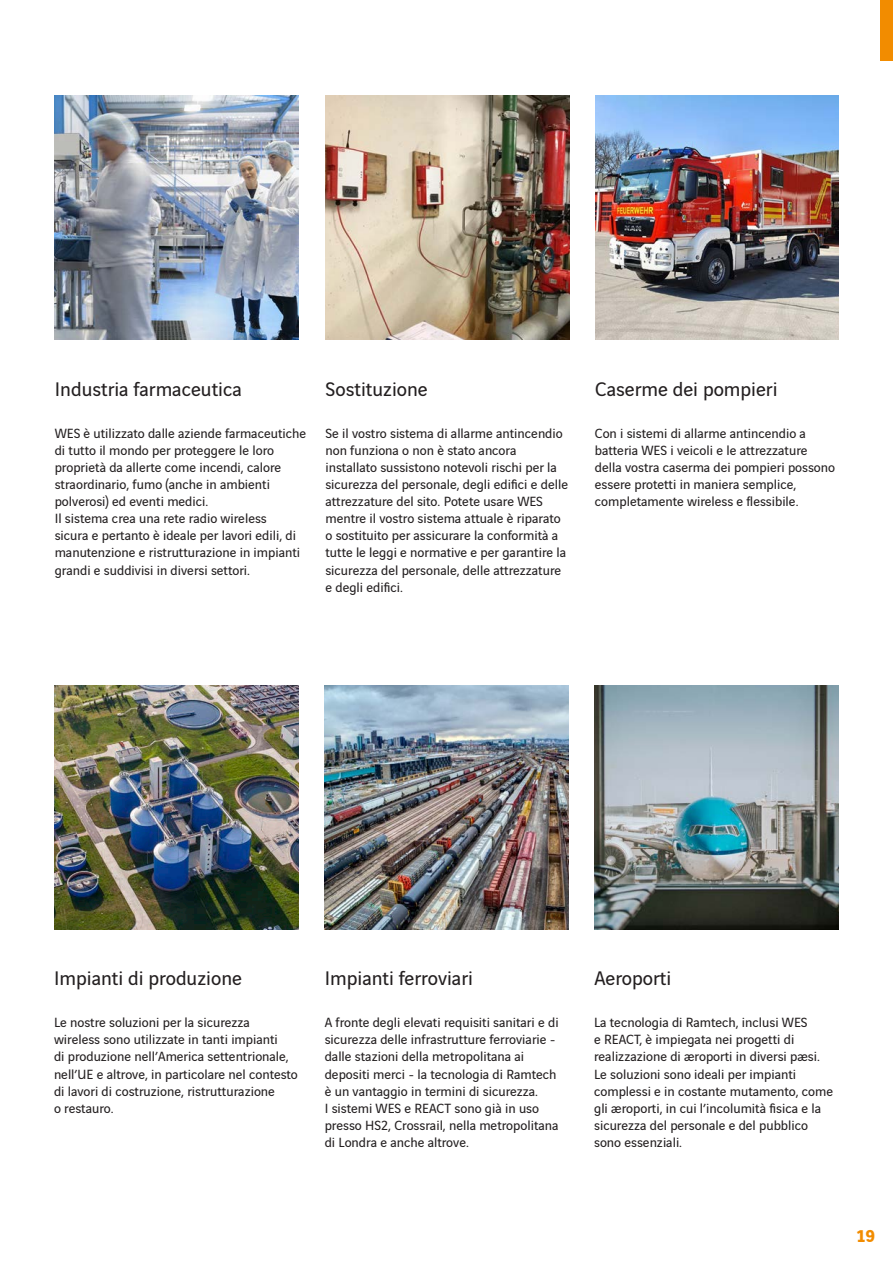
<style>
.page{position:relative;width:893px;height:1263px;background:#fff}
.page>*{position:absolute;margin:0;border:0;box-sizing:border-box;transform-origin:0 0}
.Sub_Header{font:21px "Vinci Sans";color:#231f20}
.t1{font:700 18px "Vinci Sans";color:#f28c00}
.Body{font:14.25px/17.1px "Vinci Sans";color:#231f20}
</style>
<div class="page">
<img style="left:594px;top:685px;width:244px;height:244px">
<img style="left:54px;top:685px;width:244px;height:244px">
<img style="left:325px;top:685px;width:244px;height:244px">
<div style="left:880px;top:0;width:13px;height:60px;background:#f28c00"></div>
<img style="left:595px;top:96px;width:244px;height:244px">
<img style="left:55px;top:96px;width:244px;height:244px">
<img style="left:325px;top:96px;width:244px;height:244px">
<p class="Sub_Header" style="left:55px;top:373px;width:188px">Industria farmaceutica</p>
<p class="Body" style="left:55px;top:423px;width:253px">WES è utilizzato dalle aziende farmaceutiche di tutto il mondo per proteggere le loro proprietà da allerte come incendi, calore straordinario, fumo (anche in ambienti polverosi) ed eventi medici.<br>Il sistema crea una rete radio wireless<br>sicura e pertanto è ideale per lavori edili, di manutenzione e ristrutturazione in impianti grandi e suddivisi in diversi settori.</p>
<p class="Sub_Header" style="left:326px;top:373px;width:104px">Sostituzione</p>
<p class="Body" style="left:325px;top:423px;width:244px">Se il vostro sistema di allarme antincendio non funziona o non è stato ancora installato sussistono notevoli rischi per la sicurezza del personale, degli edifici e delle attrezzature del sito. Potete usare WES mentre il vostro sistema attuale è riparato o sostituito per assicurare la conformità a tutte le leggi e normative e per garantire la sicurezza del personale, delle attrezzature e degli edifici.</p>
<p class="Sub_Header" style="left:595px;top:373px;width:184px">Caserme dei pompieri</p>
<p class="Body" style="left:595px;top:423px;width:242px">Con i sistemi di allarme antincendio a batteria WES i veicoli e le attrezzature della vostra caserma dei pompieri possono essere protetti in maniera semplice, completamente wireless e flessibile.</p>
<p class="Sub_Header" style="left:54px;top:963px;width:189px">Impianti di produzione</p>
<p class="Body" style="left:54px;top:1013px;width:245px">Le nostre soluzioni per la sicurezza wireless sono utilizzate in tanti impianti<br>di produzione nell’America settentrionale, nell’UE e altrove, in particolare nel contesto di lavori di costruzione, ristrutturazione<br>o restauro.</p>
<p class="Sub_Header" style="left:325px;top:963px;width:150px">Impianti ferroviari</p>
<p class="Body" style="left:325px;top:1013px;width:235px">A fronte degli elevati requisiti sanitari e di sicurezza delle infrastrutture ferroviarie - dalle stazioni della metropolitana ai depositi merci - la tecnologia di Ramtech è un vantaggio in termini di sicurezza.<br>I sistemi WES e REACT sono già in uso presso HS2, Crossrail, nella metropolitana di Londra e anche altrove.</p>
<p class="Sub_Header" style="left:594px;top:963px;width:78px">Aeroporti</p>
<p class="Body" style="left:594px;top:1013px;width:241px">La tecnologia di Ramtech, inclusi WES<br>e REACT, è impiegata nei progetti di realizzazione di aeroporti in diversi paesi.<br>Le soluzioni sono ideali per impianti complessi e in costante mutamento, come gli aeroporti, in cui l’incolumità fisica e la sicurezza del personale e del pubblico sono essenziali.</p>
<p class="t1" style="left:857px;top:1222px;width:19px">19</p>
</div>
